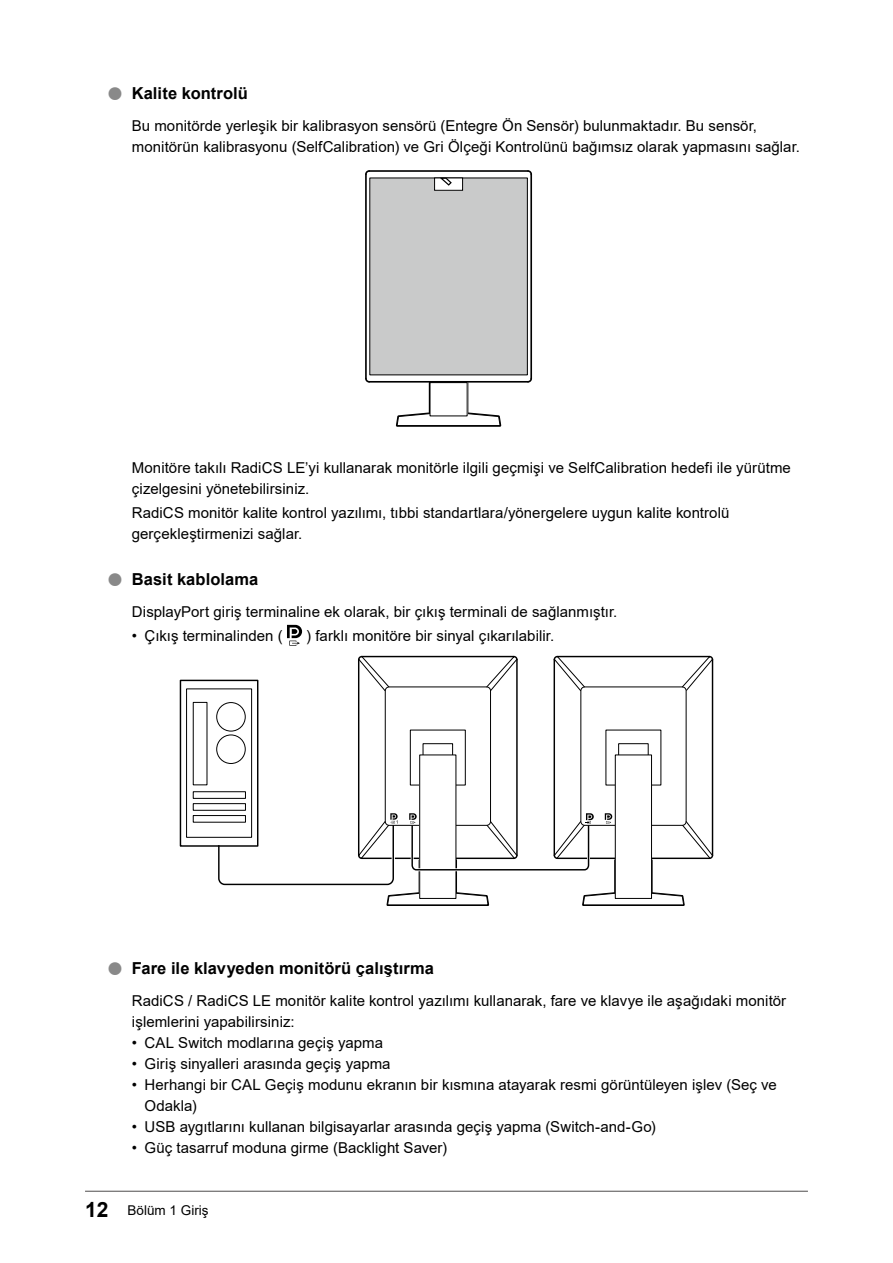
<style>
.page{position:relative;width:893px;height:1263px;background:#fff}
.page>*{position:absolute;margin:0;border:0;box-sizing:border-box;transform-origin:0 0}
.t1{font:700 16.5px "Arial";letter-spacing:.005em;color:#000}
.t2{font:15px/21px "Arial";letter-spacing:.005em;color:#000}
.t3{font:13.5px "Arial";color:#000}
.s1{font-size:29.7px;color:#898989}
.s2{font-weight:700;font-size:21px}
</style>
<div class="page">
<hr style="left:85px;top:1191px;width:723px;height:1px;background:#595757">
<div style="left:429px;top:382px;width:39px;height:32px;border:2px solid #000"></div>
<svg style="left:395px;top:411px;width:107px;height:16px"></svg>
<div style="left:430px;top:383px;width:37px;height:33px;background:#fff"></div>
<hr style="left:365px;top:174px;width:2px;height:204px;background:#000">
<hr style="left:369px;top:381px;width:159px;height:2px;background:#000">
<hr style="left:530px;top:174px;width:2px;height:204px;background:#000">
<hr style="left:369px;top:170px;width:159px;height:2px;background:#000">
<svg style="left:365px;top:377px;width:6px;height:6px"></svg>
<svg style="left:365px;top:170px;width:6px;height:6px"></svg>
<svg style="left:526px;top:377px;width:7px;height:6px"></svg>
<svg style="left:526px;top:170px;width:7px;height:6px"></svg>
<div style="left:370px;top:178px;width:157px;height:197px;background:#c9caca"></div>
<div style="left:435px;top:178px;width:28px;height:12px;background:#fff"></div>
<div style="left:434px;top:178px;width:29px;height:13px;border:1px solid #000"></div>
<svg style="left:438px;top:177px;width:15px;height:9px"></svg>
<svg style="left:287px;top:625px;width:15px;height:21px"></svg>
<div style="left:180px;top:680px;width:78px;height:167px;border:1px solid #000"></div>
<div style="left:216px;top:702px;width:30px;height:29px;border:1px solid #000;border-radius:50%"></div>
<div style="left:216px;top:735px;width:30px;height:29px;border:1px solid #000;border-radius:50%"></div>
<div style="left:186px;top:688px;width:66px;height:150px;border:1px solid #000"></div>
<div style="left:193px;top:791px;width:53px;height:8px;border:1px solid #000"></div>
<div style="left:193px;top:803px;width:53px;height:8px;border:1px solid #000"></div>
<div style="left:193px;top:815px;width:53px;height:7px;border:1px solid #000"></div>
<div style="left:385px;top:686px;width:106px;height:140px;border:1px solid #000;border-radius:4px"></div>
<hr style="left:358px;top:660px;width:1px;height:195px;background:#000">
<hr style="left:516px;top:660px;width:2px;height:195px;background:#000">
<hr style="left:362px;top:656px;width:152px;height:1px;background:#000">
<svg style="left:358px;top:655px;width:32px;height:37px"></svg>
<svg style="left:486px;top:655px;width:32px;height:36px"></svg>
<div style="left:410px;top:730px;width:56px;height:55px;border:1px solid #000"></div>
<div style="left:423px;top:743px;width:30px;height:16px;border:1px solid #000"></div>
<div style="left:420px;top:755px;width:36px;height:143px;background:#fff"></div>
<div style="left:419px;top:754px;width:37px;height:145px;border:1px solid #000"></div>
<div style="left:580px;top:686px;width:106px;height:140px;border:1px solid #000;border-radius:4px"></div>
<hr style="left:554px;top:660px;width:1px;height:195px;background:#000">
<hr style="left:712px;top:660px;width:1px;height:195px;background:#000">
<hr style="left:557px;top:656px;width:152px;height:1px;background:#000">
<svg style="left:553px;top:655px;width:32px;height:37px"></svg>
<svg style="left:681px;top:655px;width:33px;height:36px"></svg>
<div style="left:618px;top:743px;width:31px;height:16px;border:1px solid #000"></div>
<div style="left:615px;top:755px;width:36px;height:143px;background:#fff"></div>
<div style="left:615px;top:754px;width:37px;height:145px;border:1px solid #000"></div>
<svg style="left:217px;top:813px;width:497px;height:93px"></svg>
<p class="t1" style="left:106px;top:82px;width:143px"><span class="s1">●</span> Kalite kontrolü</p>
<p class="t2" style="left:132px;top:115px;width:670px">Bu monitörde yerleşik bir kalibrasyon sensörü (Entegre Ön Sensör) bulunmaktadır. Bu sensör, monitörün kalibrasyonu (SelfCalibration) ve Gri Ölçeği Kontrolünü bağımsız olarak yapmasını sağlar.</p>
<p class="t2" style="left:132px;top:457px;width:661px">Monitöre takılı RadiCS LE’yi kullanarak monitörle ilgili geçmişi ve SelfCalibration hedefi ile yürütme çizelgesini yönetebilirsiniz.</p>
<p class="t2" style="left:132px;top:502px;width:599px">RadiCS monitör kalite kontrol yazılımı, tıbbi standartlara/yönergelere uygun kalite kontrolü gerçekleştirmenizi sağlar.</p>
<p class="t1" style="left:106px;top:568px;width:154px"><span class="s1">●</span> Basit kablolama</p>
<p class="t2" style="left:132px;top:601px;width:487px">DisplayPort giriş terminaline ek olarak, bir çıkış terminali de sağlanmıştır.</p>
<p class="t2" style="left:132px;top:625px;width:152px">• Çıkış terminalinden (</p>
<p class="t2" style="left:306px;top:625px;width:249px">) farklı monitöre bir sinyal çıkarılabilir.</p>
<p class="t1" style="left:106px;top:956px;width:329px"><span class="s1">●</span> Fare ile klavyeden monitörü çalıştırma</p>
<p class="t2" style="left:132px;top:990px;width:656px">RadiCS / RadiCS LE monitör kalite kontrol yazılımı kullanarak, fare ve klavye ile aşağıdaki monitör işlemlerini yapabilirsiniz:</p>
<p class="t2" style="left:132px;top:1032px;width:253px">• CAL Switch modlarına geçiş yapma</p>
<p class="t2" style="left:132px;top:1053px;width:260px">• Giriş sinyalleri arasında geçiş yapma</p>
<p class="t2" style="left:145px;top:1074px;width:634px;text-indent:-13px">• Herhangi bir CAL Geçiş modunu ekranın bir kısmına atayarak resmi görüntüleyen işlev (Seç ve<br>Odakla)</p>
<p class="t2" style="left:132px;top:1116px;width:526px">• USB aygıtlarını kullanan bilgisayarlar arasında geçiş yapma (Switch-and-Go)</p>
<p class="t2" style="left:132px;top:1137px;width:317px">• Güç tasarruf moduna girme (Backlight Saver)</p>
<p class="t3" style="left:85px;top:1201px;width:125px"><span class="s2">12</span> Bölüm 1 Giriş</p>
</div>
